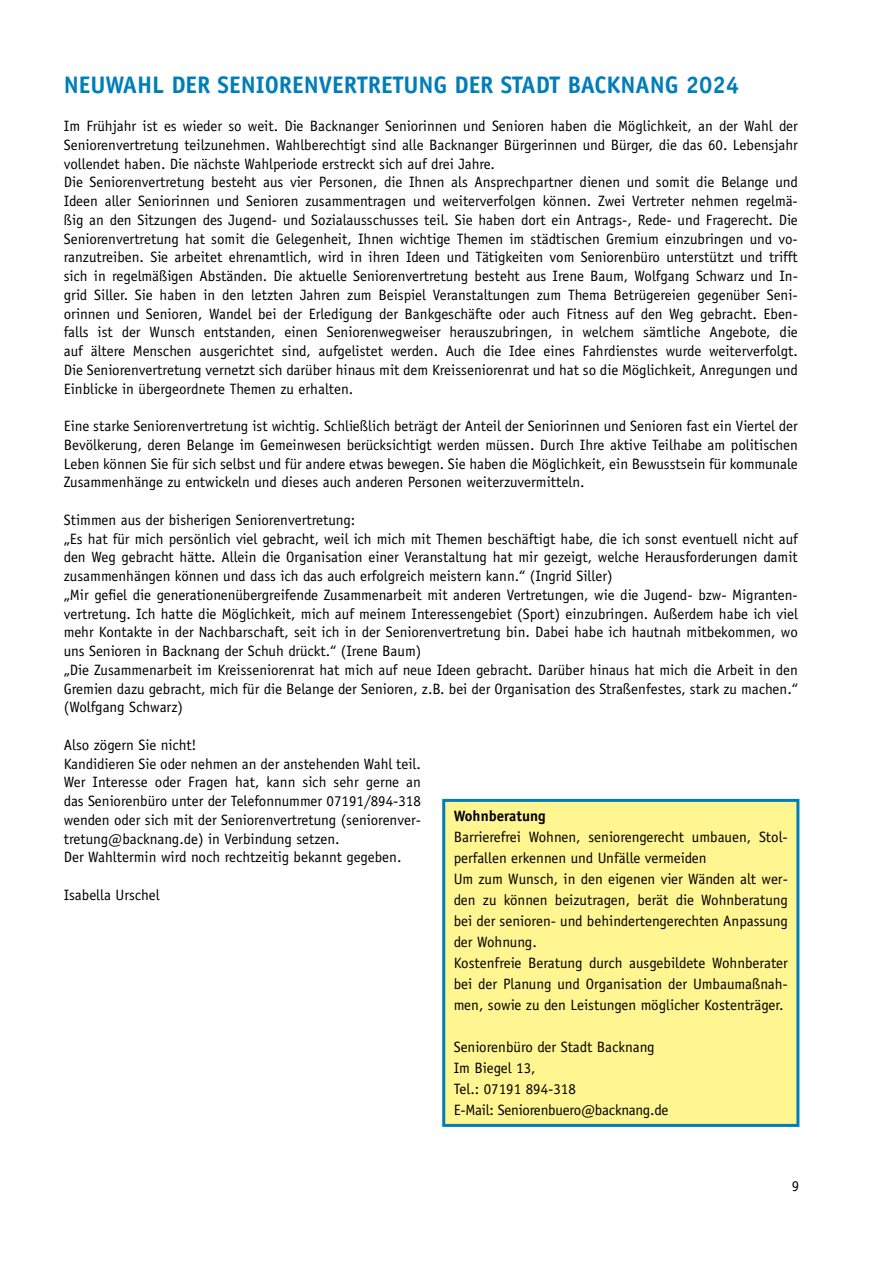
<style>
.page{position:relative;width:893px;height:1263px;background:#fff}
.page>*{position:absolute;margin:0;border:0;box-sizing:border-box;transform-origin:0 0}
.t1{font:700 24px "Officina Sans Std";color:#007eb8}
.t2{font:15px/18.8px "Officina Sans Std";color:#000}
.t3{font:700 15px "Officina Sans Std";color:#000}
</style>
<div class="page">
<div style="left:444px;top:800px;width:354px;height:325px;background:#fff591"></div>
<div style="left:442px;top:799px;width:357px;height:328px;border:3px solid #007eb8"></div>
<h1 class="t1" style="left:64px;top:70px;width:677px">NEUWAHL DER SENIORENVERTRETUNG DER STADT BACKNANG 2024</h1>
<p class="t2" style="left:64px;top:117px;width:736px">Im Frühjahr ist es wieder so weit. Die Backnanger Seniorinnen und Senioren haben die Möglichkeit, an der Wahl der Seniorenvertretung teilzunehmen. Wahlberechtigt sind alle Backnanger Bürgerinnen und Bürger, die das 60. Lebensjahr vollendet haben. Die nächste Wahlperiode erstreckt sich auf drei Jahre.<br>Die Seniorenvertretung besteht aus vier Personen, die Ihnen als Ansprechpartner dienen und somit die Belange und Ideen aller Seniorinnen und Senioren zusammentragen und weiterverfolgen können. Zwei Vertreter nehmen regelmä&shy;ßig an den Sitzungen des Jugend- und Sozialausschusses teil. Sie haben dort ein Antrags-, Rede- und Fragerecht. Die Seniorenvertretung hat somit die Gelegenheit, Ihnen wichtige Themen im städtischen Gremium einzubringen und vo&shy;ranzutreiben. Sie arbeitet ehrenamtlich, wird in ihren Ideen und Tätigkeiten vom Seniorenbüro unterstützt und trifft sich in regelmäßigen Abständen. Die aktuelle Seniorenvertretung besteht aus Irene Baum, Wolfgang Schwarz und In&shy;grid Siller. Sie haben in den letzten Jahren zum Beispiel Veranstaltungen zum Thema Betrügereien gegenüber Seni&shy;orinnen und Senioren, Wandel bei der Erledigung der Bankgeschäfte oder auch Fitness auf den Weg gebracht. Eben&shy;falls ist der Wunsch entstanden, einen Seniorenwegweiser herauszubringen, in welchem sämtliche Angebote, die auf ältere Menschen ausgerichtet sind, aufgelistet werden. Auch die Idee eines Fahrdienstes wurde weiterverfolgt.<br>Die Seniorenvertretung vernetzt sich darüber hinaus mit dem Kreisseniorenrat und hat so die Möglichkeit, Anregungen und Einblicke in übergeordnete Themen zu erhalten.</p>
<p class="t2" style="left:64px;top:417px;width:736px;text-align:justify">Eine starke Seniorenvertretung ist wichtig. Schließlich beträgt der Anteil der Seniorinnen und Senioren fast ein Viertel der Bevölkerung, deren Belange im Gemeinwesen berücksichtigt werden müssen. Durch Ihre aktive Teilhabe am politischen Leben können Sie für sich selbst und für andere etwas bewegen. Sie haben die Möglichkeit, ein Bewusstsein für kommunale Zusammenhänge zu entwickeln und dieses auch anderen Personen weiterzuvermitteln.</p>
<p class="t2" style="left:64px;top:510px;width:736px">Stimmen aus der bisherigen Seniorenvertretung:<br>„Es hat für mich persönlich viel gebracht, weil ich mich mit Themen beschäftigt habe, die ich sonst eventuell nicht auf den Weg gebracht hätte. Allein die Organisation einer Veranstaltung hat mir gezeigt, welche Herausforderungen damit zusammenhängen können und dass ich das auch erfolgreich meistern kann.“ (Ingrid Siller)<br>„Mir gefiel die generationenübergreifende Zusammenarbeit mit anderen Vertretungen, wie die Jugend- bzw- Migranten&shy;vertretung. Ich hatte die Möglichkeit, mich auf meinem Interessengebiet (Sport) einzubringen. Außerdem habe ich viel mehr Kontakte in der Nachbarschaft, seit ich in der Seniorenvertretung bin. Dabei habe ich hautnah mitbekommen, wo uns Senioren in Backnang der Schuh drückt.“ (Irene Baum)<br>„Die Zusammenarbeit im Kreisseniorenrat hat mich auf neue Ideen gebracht. Darüber hinaus hat mich die Arbeit in den Gremien dazu gebracht, mich für die Belange der Senioren, z.B. bei der Organisation des Straßenfestes, stark zu machen.“ (Wolfgang Schwarz)</p>
<p class="t2" style="left:64px;top:735px;width:359px">Also zögern Sie nicht!<br>Kandidieren Sie oder nehmen an der anstehenden Wahl teil.<br>Wer Interesse oder Fragen hat, kann sich sehr gerne an das Seniorenbüro unter der Telefonnummer 07191/894-318 wenden oder sich mit der Seniorenvertretung (seniorenver&shy;tretung@backnang.de) in Verbindung setzen.<br>Der Wahltermin wird noch rechtzeitig bekannt gegeben.</p>
<p class="t2" style="left:64px;top:885px;width:97px">Isabella Urschel</p>
<p class="t3" style="left:454px;top:807px;width:93px">Wohnberatung</p>
<p class="t2" style="left:454px;top:827px;width:336px;line-height:21px">Barrierefrei Wohnen, seniorengerecht umbauen, Stol&shy;perfallen erkennen und Unfälle vermeiden<br>Um zum Wunsch, in den eigenen vier Wänden alt wer&shy;den zu können beizutragen, berät die Wohnberatung bei der senioren- und behindertengerechten Anpassung der Wohnung.<br>Kostenfreie Beratung durch ausgebildete Wohnberater bei der Planung und Organisation der Umbaumaßnah&shy;men, sowie zu den Leistungen möglicher Kostenträger.</p>
<p class="t2" style="left:454px;top:1037px;width:216px;line-height:21px">Seniorenbüro der Stadt Backnang<br>Im Biegel 13,<br>Tel.: 07191 894-318<br>E-Mail: Seniorenbuero@backnang.de</p>
<p class="t2" style="left:792px;top:1176px;width:9px">9</p>
</div>
